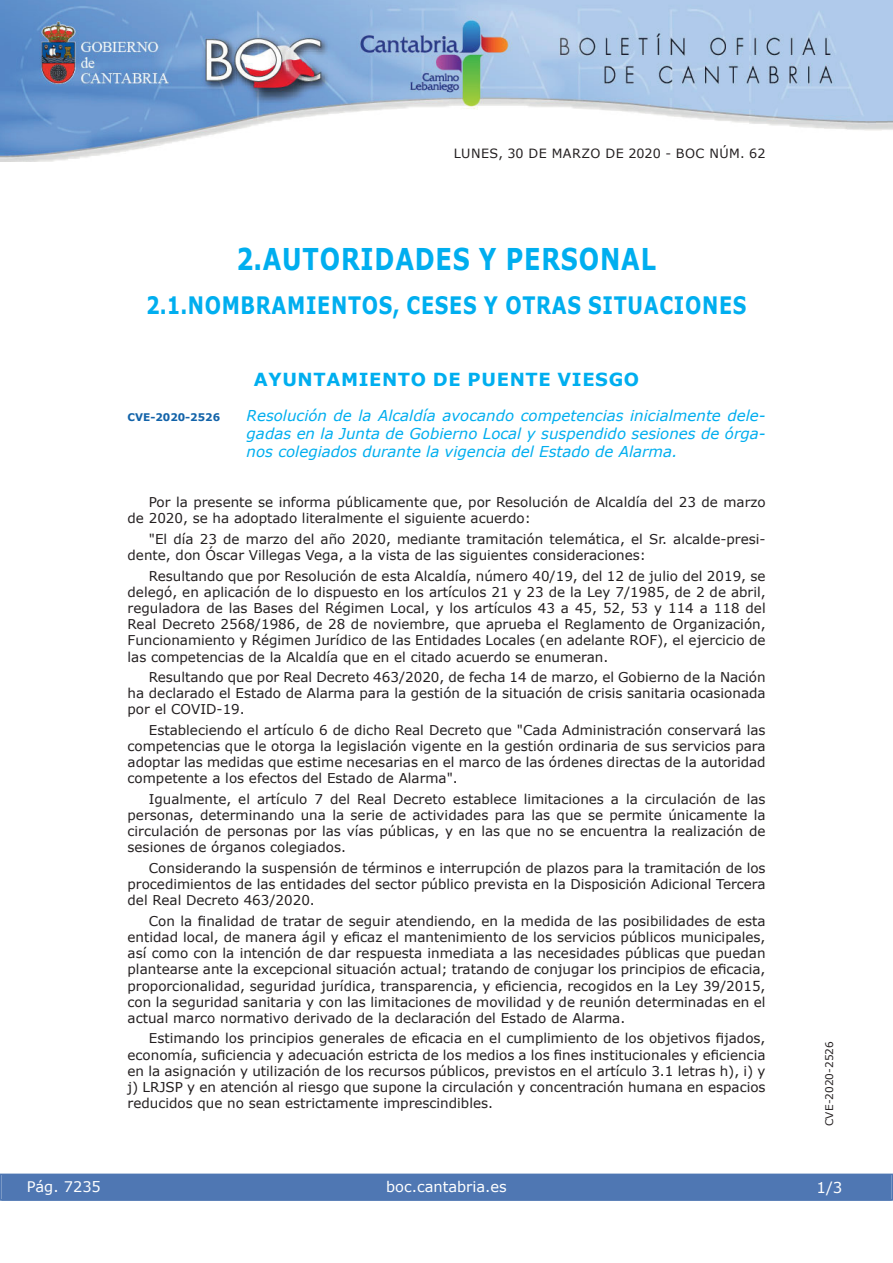
<style>
.page{position:relative;width:893px;height:1263px;background:#fff}
.page>*{position:absolute;margin:0;border:0;box-sizing:border-box;transform-origin:0 0}
.t1{font:700 30px "Verdana";letter-spacing:.035em;color:#00aeef;scale:.8 1}
.t2{font:700 24px "Verdana";letter-spacing:.035em;color:#00aeef;scale:.8 1}
.t3{font:700 18px "Verdana";letter-spacing:.035em;color:#00aeef}
.t4{font:italic 15px/18px "Verdana";color:#00aeef;text-align:justify}
.t5{font:15px "Verdana";color:#fff}
.t6{font:14.55px "Verdana";color:#fff}
.t7{font:13.5px/16.2px "Verdana";color:#231f20;text-align:justify}
.t8{font:12.75px "Verdana";letter-spacing:.035em;color:#231f20}
.t9{font:10.5px "Verdana";color:#231f20}
.t10{font:700 10.5px "Verdana";color:#1263a9}
</style>
<div class="page">
<img style="left:0;top:0;width:893px;height:161px">
<div style="left:1px;top:1174px;width:890px;height:27px;background:#4f77b3"></div>
<div style="left:0;top:1174px;width:893px;height:27px;border:1px solid #4f77b3"></div>
<p class="t8" style="left:454px;top:145px;width:313px">LUNES, 30 DE MARZO DE 2020 - BOC NÚM. 62</p>
<h1 class="t1" style="left:237px;top:240px;width:526px">2.AUTORIDADES Y PERSONAL</h1>
<h2 class="t2" style="left:146px;top:290px;width:752px">2.1.NOMBRAMIENTOS, CESES Y OTRAS SITUACIONES</h2>
<h3 class="t3" style="left:254px;top:368px;width:387px">AYUNTAMIENTO DE PUENTE VIESGO</h3>
<p class="t10" style="left:128px;top:410px;width:94px">CVE-2020-2526</p>
<p class="t4" style="left:247px;top:406px;width:520px">Resolución de la Alcaldía avocando competencias inicialmente dele&shy;gadas en la Junta de Gobierno Local y suspendido sesiones de órga&shy;nos colegiados durante la vigencia del Estado de Alarma.</p>
<p class="t7" style="left:128px;top:494px;width:639px;text-indent:21px">Por la presente se informa públicamente que, por Resolución de Alcaldía del 23 de marzo de 2020, se ha adoptado literalmente el siguiente acuerdo:</p>
<p class="t7" style="left:128px;top:530px;width:639px;text-indent:21px">"El día 23 de marzo del año 2020, mediante tramitación telemática, el Sr. alcalde-presi&shy;dente, don Óscar Villegas Vega, a la vista de las siguientes consideraciones:</p>
<p class="t7" style="left:128px;top:567px;width:640px;text-indent:21px">Resultando que por Resolución de esta Alcaldía, número 40/19, del 12 de julio del 2019, se delegó, en aplicación de lo dispuesto en los artículos 21 y 23 de la Ley 7/1985, de 2 de abril, reguladora de las Bases del Régimen Local, y los artículos 43 a 45, 52, 53 y 114 a 118 del Real Decreto 2568/1986, de 28 de noviembre, que aprueba el Reglamento de Organización, Funcionamiento y Régimen Jurídico de las Entidades Locales (en adelante ROF), el ejercicio de las competencias de la Alcaldía que en el citado acuerdo se enumeran.</p>
<p class="t7" style="left:128px;top:669px;width:639px;text-indent:21px">Resultando que por Real Decreto 463/2020, de fecha 14 de marzo, el Gobierno de la Nación ha declarado el Estado de Alarma para la gestión de la situación de crisis sanitaria ocasionada por el COVID-19.</p>
<p class="t7" style="left:128px;top:721px;width:639px;text-indent:21px">Estableciendo el artículo 6 de dicho Real Decreto que "Cada Administración conservará las competencias que le otorga la legislación vigente en la gestión ordinaria de sus servicios para adoptar las medidas que estime necesarias en el marco de las órdenes directas de la autoridad competente a los efectos del Estado de Alarma".</p>
<p class="t7" style="left:128px;top:790px;width:639px;text-indent:21px">Igualmente, el artículo 7 del Real Decreto establece limitaciones a la circulación de las personas, determinando una la serie de actividades para las que se permite únicamente la circulación de personas por las vías públicas, y en las que no se encuentra la realización de sesiones de órganos colegiados.</p>
<p class="t7" style="left:128px;top:859px;width:639px;text-indent:21px">Considerando la suspensión de términos e interrupción de plazos para la tramitación de los procedimientos de las entidades del sector público prevista en la Disposición Adicional Tercera del Real Decreto 463/2020.</p>
<p class="t7" style="left:128px;top:912px;width:639px;text-indent:21px">Con la finalidad de tratar de seguir atendiendo, en la medida de las posibilidades de esta entidad local, de manera ágil y eficaz el mantenimiento de los servicios públicos municipales, así como con la intención de dar respuesta inmediata a las necesidades públicas que puedan plantearse ante la excepcional situación actual; tratando de conjugar los principios de eficacia, proporcionalidad, seguridad jurídica, transparencia, y eficiencia, recogidos en la Ley 39/2015, con la seguridad sanitaria y con las limitaciones de movilidad y de reunión determinadas en el actual marco normativo derivado de la declaración del Estado de Alarma.</p>
<p class="t7" style="left:128px;top:1030px;width:639px;text-indent:21px">Estimando los principios generales de eficacia en el cumplimiento de los objetivos fijados, economía, suficiencia y adecuación estricta de los medios a los fines institucionales y eficiencia en la asignación y utilización de los recursos públicos, previstos en el artículo 3.1 letras h), i) y j) LRJSP y en atención al riesgo que supone la circulación y concentración humana en espacios reducidos que no sean estrictamente imprescindibles.</p>
<p class="t6" style="left:27px;top:1177px;width:76px">Pág. 7235</p>
<p class="t6" style="left:386px;top:1178px;width:122px">boc.cantabria.es</p>
<p class="t9" style="left:823px;top:1126px;width:87px;rotate:-90deg">CVE-2020-2526</p>
<p class="t5" style="left:816px;top:1178px;width:27px">1/3</p>
</div>
